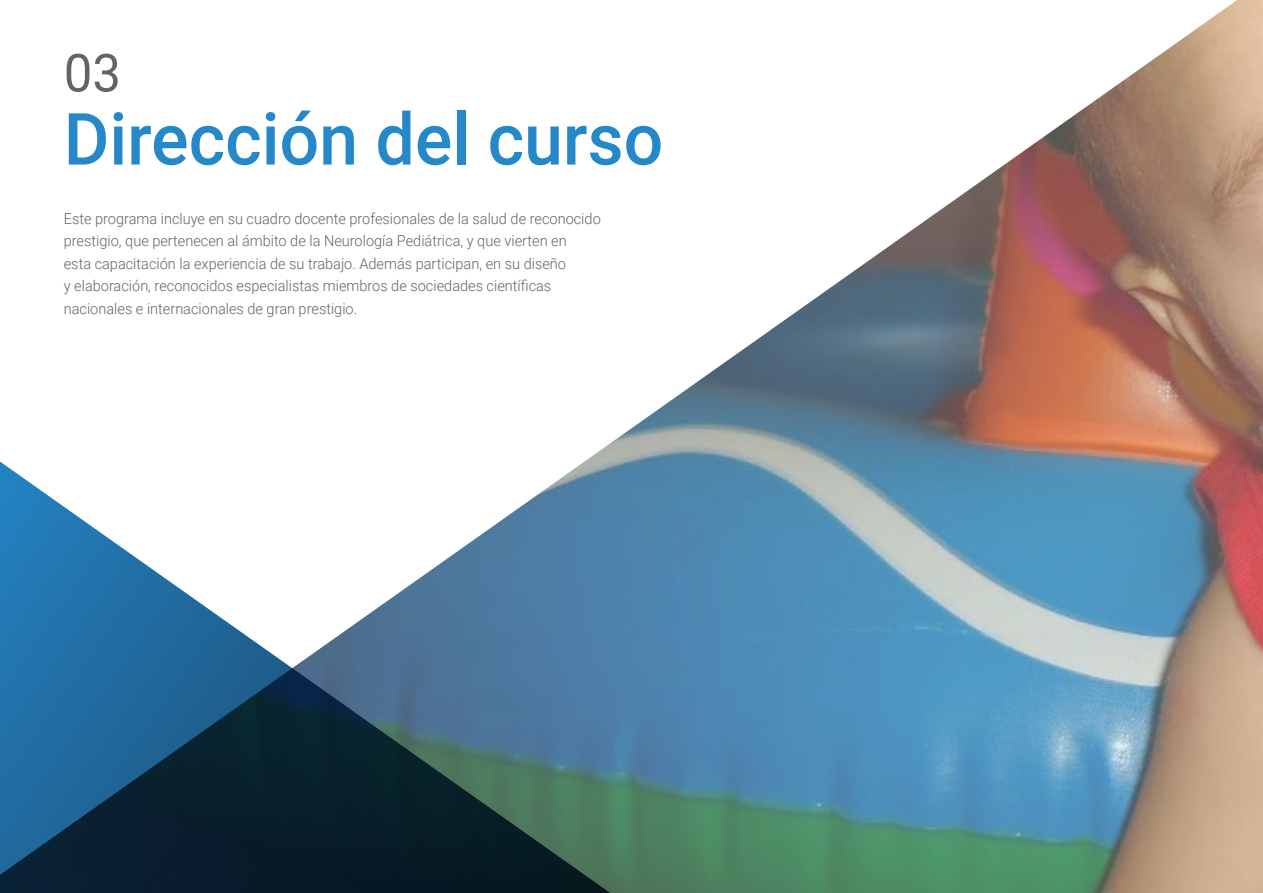
<style>
.page{position:relative;width:1263px;height:893px;background:#fff}
.page>*{position:absolute;margin:0;border:0;box-sizing:border-box;transform-origin:0 0}
.t1{font:500 72px "Roboto";color:#2488c9}
.t2{font:52.5px "Roboto";color:#61646a}
.t3{font:300 15px/22.5px "Roboto";color:#61646a}
</style>
<div class="page">
<img style="left:607px;top:0;width:656px;height:893px">
<svg style="left:0;top:446px;width:640px;height:447px"></svg>
<h2 class="t2" style="left:64px;top:36px;width:59px">03</h2>
<h1 class="t1" style="left:64px;top:89px;width:601px">Dirección del curso</h1>
<p class="t3" style="left:64px;top:207px;width:538px">Este programa incluye en su cuadro docente profesionales de la salud de reconocido prestigio, que pertenecen al ámbito de la Neurología Pediátrica, y que vierten en<br>esta capacitación la experiencia de su trabajo. Además participan, en su diseño<br>y elaboración, reconocidos especialistas miembros de sociedades científicas nacionales e internacionales de gran prestigio.</p>
</div>
